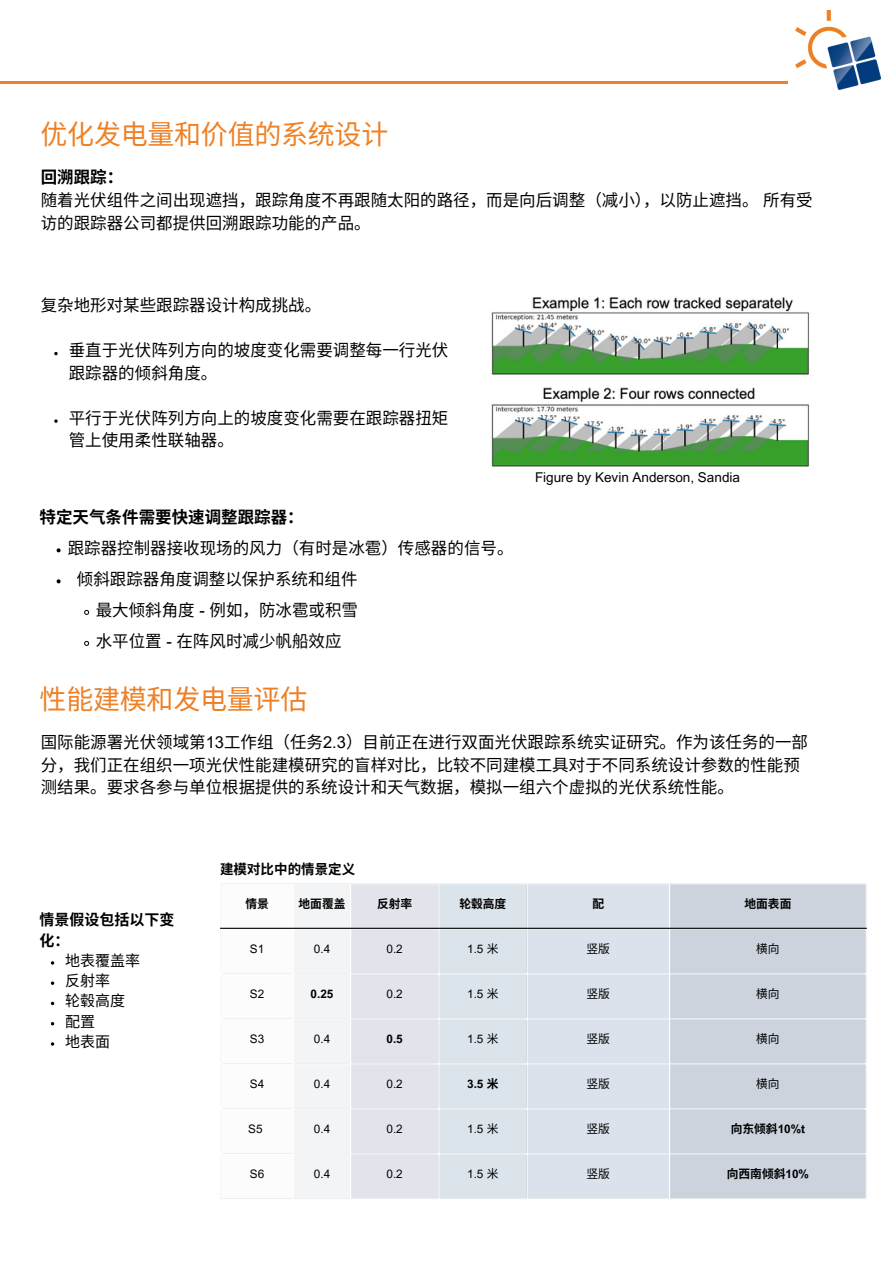
<style>
.page{position:relative;width:894px;height:1264px;background:#fff}
.page>*{position:absolute;margin:0;border:0;box-sizing:border-box;transform-origin:0 0}
.t1{font:27px "Noto Sans CJ Ksc";letter-spacing:-.01em;color:#ee8025}
.t2{font:16.5px/22.5px "Noto Sans CJ Ksc";color:#000}
.t3{font:700 16.5px "Noto Sans CJ Ksc";color:#000}
.t4{font:15px "Noto Sans CJ Ksc";color:#000}
.t5{font:700 15px/20.2px "Noto Sans CJ Ksc";color:#000}
.t6{font:13.5px "Arial MT Pro";color:#000}
.t7{font:700 13.5px "Noto Sans CJ Ksc";color:#000}
.t8{font:11.7px "Arial MT Pro";color:#000}
.t9{font:700 11.7px "Noto Sans CJ Ksc";color:#000}
.t10{font:11.7px "Noto Sans CJ Ksc";color:#000}
.t11{font:700 11.7px "Arial MT Pro";color:#000}
.s1{font-weight:700}
.s2{font-family:"Arial MT Pro"}
.s3{font-family:"Noto Sans CJ Ksc"}
</style>
<div class="page">
<hr style="left:373px;top:82px;width:414px;height:1px;background:#ee8025">
<hr style="left:0;top:82px;width:373px;height:1px;background:#ee8025">
<img style="left:795px;top:10px;width:84px;height:79px">
<img style="left:491px;top:297px;width:318px;height:170px">
<svg style="left:57px;top:548px;width:4px;height:4px"></svg>
<svg style="left:57px;top:579px;width:4px;height:4px"></svg>
<svg style="left:84px;top:609px;width:5px;height:6px"></svg>
<svg style="left:84px;top:640px;width:5px;height:6px"></svg>
<svg style="left:294px;top:884px;width:374px;height:314px"></svg>
<div style="left:670px;top:884px;width:195px;height:314px;background:#ccd3dd"></div>
<hr style="left:350px;top:884px;width:1px;height:314px;background:#fff">
<hr style="left:438px;top:884px;width:1px;height:314px;background:#fff">
<hr style="left:526px;top:884px;width:1px;height:314px;background:#fff">
<hr style="left:220px;top:928px;width:646px;height:1px;background:#fff">
<hr style="left:220px;top:973px;width:646px;height:1px;background:#fff">
<hr style="left:220px;top:1018px;width:646px;height:1px;background:#fff">
<hr style="left:220px;top:1063px;width:646px;height:1px;background:#fff">
<hr style="left:220px;top:1108px;width:646px;height:1px;background:#fff">
<hr style="left:220px;top:1153px;width:646px;height:1px;background:#fff">
<svg style="left:54px;top:352px;width:4px;height:3px"></svg>
<svg style="left:54px;top:419px;width:4px;height:4px"></svg>
<hr style="left:220px;top:927px;width:646px;height:1px;background:#000">
<p class="t1" style="left:41px;top:113px;width:349px">优化发电量和价值的系统设计</p>
<p class="t2" style="left:41px;top:165px;width:773px"><span class="s1">回溯跟踪：<br></span>随着光伏组件之间出现遮挡，跟踪⻆度不再跟随太阳的路径，⽽是向后调整（减⼩），以防⽌遮挡。所有受访的跟踪器公司都提供回溯跟踪功能的产品。</p>
<p class="t2" style="left:41px;top:293px;width:282px">复杂地形对某些跟踪器设计构成挑战。</p>
<p class="t2" style="left:69px;top:338px;width:381px">垂直于光伏阵列⽅向的坡度变化需要调整每一⾏光伏跟踪器的倾斜⻆度。</p>
<p class="t2" style="left:69px;top:406px;width:381px">平⾏于光伏阵列⽅向上的坡度变化需要在跟踪器扭矩管上使⽤柔性联轴器。</p>
<h3 class="t3" style="left:40px;top:503px;width:265px">特定天⽓条件需要快速调整跟踪器：</h3>
<h3 class="t2" style="left:68px;top:535px;width:447px">跟踪器控制器接收现场的⻛力（有时是冰雹）传感器的信号。</h3>
<p class="t2" style="left:77px;top:566px;width:282px">倾斜跟踪器⻆度调整以保护系统和组件</p>
<p class="t2" style="left:96px;top:597px;width:264px">最⼤倾斜⻆度 <span class="s2">-</span> 例如，防冰雹或积雪</p>
<p class="t2" style="left:96px;top:628px;width:247px">⽔平位置 <span class="s2">-</span> 在阵风时减少帆船效应</p>
<p class="t6" style="left:535px;top:472px;width:206px">Figure by Kevin Anderson, Sandia</p>
<p class="t1" style="left:40px;top:677px;width:269px">性能建模和发电量评估</p>
<p class="t2" style="left:41px;top:730px;width:768px">国际能源署光伏领域第<span class="s2">13</span>工作组（任务<span class="s2">2.3</span>）⽬前正在进⾏双⾯光伏跟踪系统实证研究。作为该任务的⼀部分，我们正在组织⼀项光伏性能建模研究的盲样对比，⽐较不同建模⼯具对于不同系统设计参数的性能预测结果。要求各参与单位根据提供的系统设计和天⽓数据，模拟⼀组六个虚拟的光伏系统性能。</p>
<p class="t5" style="left:40px;top:908px;width:136px">情景假设包括以下变化：</p>
<p class="t4" style="left:65px;top:948px;width:76px">地表覆盖率</p>
<p class="t4" style="left:65px;top:968px;width:46px">反射率</p>
<p class="t4" style="left:65px;top:988px;width:61px">轮毂⾼度</p>
<p class="t4" style="left:65px;top:1009px;width:31px">配置</p>
<p class="t4" style="left:65px;top:1029px;width:45px">地表面</p>
<p class="t7" style="left:220px;top:858px;width:137px">建模对⽐中的情景定义</p>
<p class="t9" style="left:245px;top:894px;width:25px">情景</p>
<h2 class="t9" style="left:298px;top:894px;width:49px">地面覆盖</h2>
<p class="t9" style="left:377px;top:894px;width:37px">反射率</p>
<p class="t9" style="left:459px;top:894px;width:49px">轮毂高度</p>
<p class="t9" style="left:592px;top:894px;width:13px">配</p>
<p class="t9" style="left:744px;top:894px;width:47px">地面表面</p>
<h1 class="t8" style="left:250px;top:944px;width:16px">S1</h1>
<h3 class="t8" style="left:314px;top:944px;width:18px">0.4</h3>
<h2 class="t8" style="left:386px;top:944px;width:18px">0.2</h2>
<p class="t8" style="left:467px;top:944px;width:32px">1.5 <span class="s3">米</span></p>
<p class="t10" style="left:586px;top:939px;width:25px">竖版</p>
<p class="t10" style="left:756px;top:939px;width:25px">横向</p>
<p class="t8" style="left:250px;top:989px;width:16px">S2</p>
<p class="t11" style="left:310px;top:989px;width:24px">0.25</p>
<h4 class="t8" style="left:386px;top:989px;width:18px">0.2</h4>
<p class="t8" style="left:467px;top:989px;width:32px">1.5 <span class="s3">米</span></p>
<p class="t10" style="left:586px;top:984px;width:25px">竖版</p>
<p class="t10" style="left:756px;top:984px;width:25px">横向</p>
<p class="t8" style="left:250px;top:1034px;width:16px">S3</p>
<p class="t8" style="left:314px;top:1034px;width:18px">0.4</p>
<p class="t11" style="left:386px;top:1034px;width:18px">0.5</p>
<p class="t8" style="left:467px;top:1034px;width:32px">1.5 <span class="s3">米</span></p>
<p class="t10" style="left:586px;top:1029px;width:25px">竖版</p>
<p class="t10" style="left:756px;top:1029px;width:25px">横向</p>
<p class="t8" style="left:250px;top:1079px;width:16px">S4</p>
<p class="t8" style="left:314px;top:1079px;width:18px">0.4</p>
<p class="t8" style="left:386px;top:1079px;width:18px">0.2</p>
<p class="t11" style="left:467px;top:1079px;width:32px">3.5 <span class="s3">米</span></p>
<p class="t10" style="left:586px;top:1074px;width:25px">竖版</p>
<p class="t10" style="left:756px;top:1074px;width:25px">横向</p>
<p class="t8" style="left:248px;top:1124px;width:16px">S5</p>
<p class="t8" style="left:314px;top:1124px;width:18px">0.4</p>
<p class="t8" style="left:386px;top:1124px;width:18px">0.2</p>
<p class="t8" style="left:467px;top:1124px;width:32px">1.5 <span class="s3">米</span></p>
<p class="t10" style="left:586px;top:1119px;width:25px">竖版</p>
<p class="t9" style="left:730px;top:1119px;width:76px">向东倾斜<span class="s2">10%t</span></p>
<p class="t8" style="left:250px;top:1169px;width:16px">S6</p>
<p class="t8" style="left:314px;top:1169px;width:18px">0.4</p>
<p class="t8" style="left:386px;top:1169px;width:18px">0.2</p>
<p class="t8" style="left:467px;top:1169px;width:32px">1.5 <span class="s3">米</span></p>
<p class="t10" style="left:586px;top:1164px;width:25px">竖版</p>
<p class="t9" style="left:726px;top:1164px;width:84px">向西南倾斜<span class="s2">10%</span></p>
</div>
